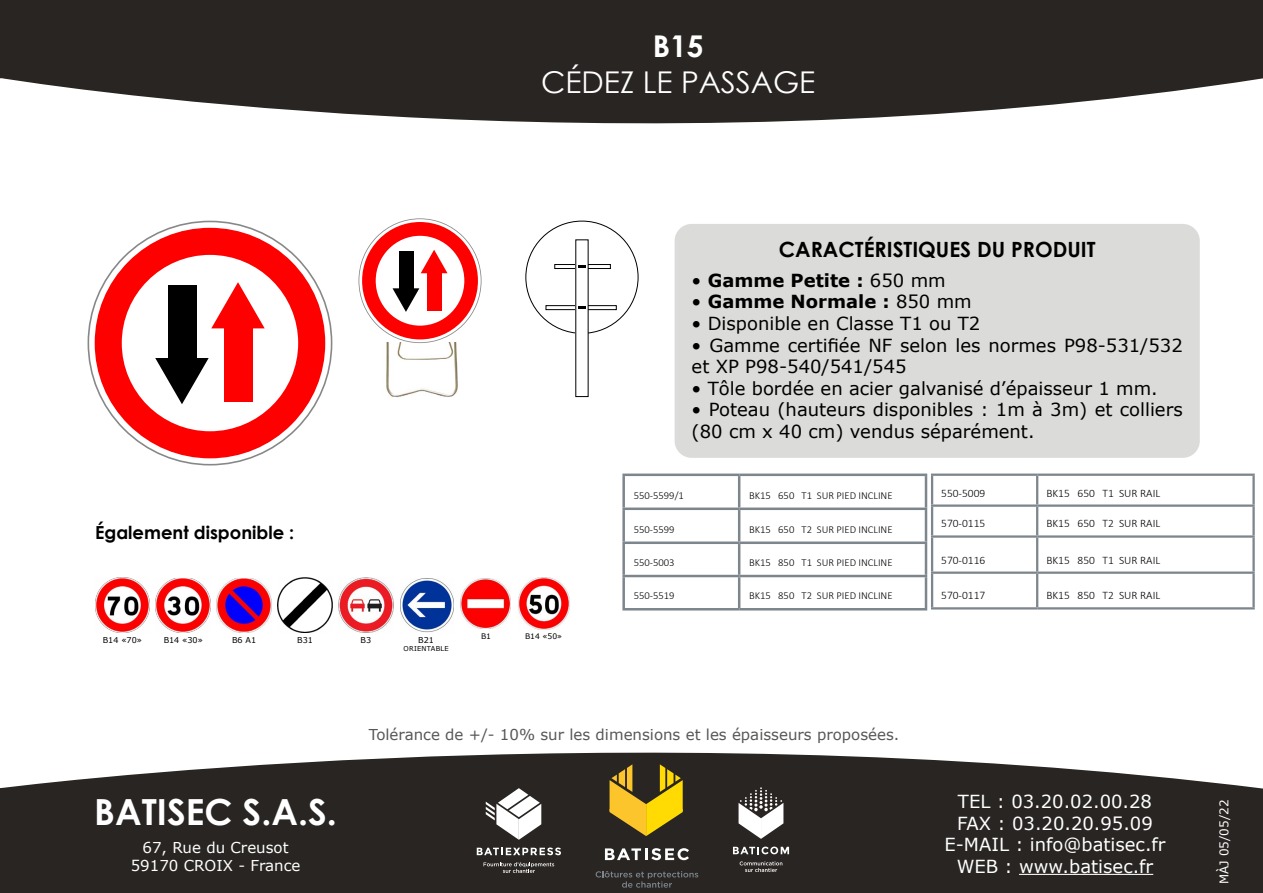
<style>
.page{position:relative;width:1263px;height:893px;background:#fff}
.page>*{position:absolute;margin:0;border:0;box-sizing:border-box;transform-origin:0 0}
.t1{font:700 36px "Century Gothic";color:#fff}
.t2{font:30px "Century Gothic";color:#fff}
.t3{font:700 30px "Century Gothic";color:#fff}
.t4{font:700 21px "Century Gothic";color:#000}
.t5{font:18px/21.6px "Verdana";color:#000}
.t6{font:18px/21.6px "Verdana";color:#fff;text-align:center}
.t7{font:700 18px "Verdana";color:#000}
.t8{font:700 18px "Century Gothic";color:#000}
.t9{font:15px "Verdana";color:#575756}
.t10{font:15px/18px "Verdana";color:#fff;text-align:center}
.t11{font:12px "Verdana";color:#fff}
.t12{font:300 11.4px "Calibri";color:#000}
.t13{font:300 10.65px "Calibri";color:#000}
.t14{font:8.1px "Verdana";color:#000}
.t15{font:7.65px "Verdana";color:#000}
.t16{font:6.75px "Verdana";letter-spacing:.035em;color:#000}
.s1{font-weight:400}
</style>
<div class="page">
<svg style="left:0;top:0;width:1263px;height:124px;background:#42403d"></svg>
<svg style="left:0;top:752px;width:1263px;height:141px;background:#3c3937"></svg>
<hr style="left:1019px;top:874px;width:134px;height:1px;background:#fff">
<svg style="left:609px;top:764px;width:74px;height:72px;background:#997f1c"></svg>
<svg style="left:605px;top:848px;width:84px;height:12px"></svg>
<svg style="left:596px;top:871px;width:102px;height:17px;background:#383735"></svg>
<svg style="left:733px;top:847px;width:56px;height:7px"></svg>
<svg style="left:740px;top:861px;width:42px;height:11px"></svg>
<svg style="left:738px;top:787px;width:45px;height:52px"></svg>
<svg style="left:477px;top:847px;width:84px;height:8px"></svg>
<svg style="left:486px;top:788px;width:55px;height:52px"></svg>
<svg style="left:483px;top:862px;width:71px;height:11px"></svg>
<div style="left:675px;top:224px;width:525px;height:234px;background:#dbdbd9;border-radius:17px"></div>
<img style="left:461px;top:578px;width:50px;height:51px">
<img style="left:156px;top:578px;width:55px;height:54px">
<img style="left:518px;top:577px;width:51px;height:52px">
<img style="left:95px;top:578px;width:55px;height:55px">
<img style="left:400px;top:578px;width:53px;height:54px">
<img style="left:338px;top:578px;width:55px;height:55px">
<img style="left:278px;top:578px;width:54px;height:55px">
<img style="left:217px;top:578px;width:54px;height:54px">
<svg style="left:88px;top:221px;width:244px;height:244px"></svg>
<svg style="left:95px;top:228px;width:230px;height:230px"></svg>
<svg style="left:211px;top:282px;width:54px;height:46px"></svg>
<div style="left:224px;top:324px;width:28px;height:77px;background:#f00"></div>
<svg style="left:155px;top:358px;width:54px;height:46px"></svg>
<div style="left:168px;top:285px;width:28px;height:77px;background:#000"></div>
<hr style="left:622px;top:474px;width:117px;height:2px;background:#7d868c">
<hr style="left:622px;top:476px;width:3px;height:31px;background:#7d868c">
<hr style="left:739px;top:474px;width:188px;height:2px;background:#7d868c">
<hr style="left:738px;top:476px;width:2px;height:31px;background:#7d868c">
<hr style="left:925px;top:476px;width:2px;height:31px;background:#7d868c">
<hr style="left:622px;top:507px;width:117px;height:3px;background:#7d868c">
<hr style="left:622px;top:510px;width:3px;height:31px;background:#7d868c">
<hr style="left:739px;top:507px;width:188px;height:3px;background:#7d868c">
<hr style="left:738px;top:510px;width:2px;height:31px;background:#7d868c">
<hr style="left:925px;top:510px;width:2px;height:31px;background:#7d868c">
<hr style="left:622px;top:541px;width:117px;height:3px;background:#7d868c">
<hr style="left:622px;top:544px;width:3px;height:31px;background:#7d868c">
<hr style="left:739px;top:541px;width:188px;height:3px;background:#7d868c">
<hr style="left:738px;top:544px;width:2px;height:31px;background:#7d868c">
<hr style="left:925px;top:544px;width:2px;height:31px;background:#7d868c">
<hr style="left:622px;top:575px;width:117px;height:2px;background:#7d868c">
<hr style="left:622px;top:577px;width:3px;height:31px;background:#7d868c">
<hr style="left:739px;top:575px;width:188px;height:2px;background:#7d868c">
<hr style="left:738px;top:577px;width:2px;height:31px;background:#7d868c">
<hr style="left:925px;top:577px;width:2px;height:31px;background:#7d868c">
<hr style="left:622px;top:608px;width:117px;height:2px;background:#7d868c">
<hr style="left:739px;top:608px;width:188px;height:2px;background:#7d868c">
<div style="left:545px;top:305px;width:72px;height:5px;border:1px solid #000"></div>
<div style="left:554px;top:264px;width:57px;height:5px;border:1px solid #000"></div>
<div style="left:576px;top:240px;width:12px;height:157px;background:#fff"></div>
<svg style="left:578px;top:306px;width:8px;height:3px"></svg>
<svg style="left:578px;top:265px;width:8px;height:3px"></svg>
<img style="left:386px;top:273px;width:96px;height:124px">
<svg style="left:358px;top:218px;width:123px;height:125px"></svg>
<div style="left:399px;top:251px;width:14px;height:39px;background:#000"></div>
<hr style="left:931px;top:474px;width:106px;height:2px;background:#7d868c">
<hr style="left:931px;top:476px;width:2px;height:28px;background:#7d868c">
<hr style="left:1037px;top:474px;width:218px;height:2px;background:#7d868c">
<hr style="left:1036px;top:476px;width:2px;height:28px;background:#7d868c">
<hr style="left:1252px;top:476px;width:3px;height:28px;background:#7d868c">
<hr style="left:931px;top:504px;width:106px;height:3px;background:#7d868c">
<hr style="left:931px;top:507px;width:2px;height:28px;background:#7d868c">
<hr style="left:1037px;top:504px;width:218px;height:3px;background:#7d868c">
<hr style="left:1036px;top:507px;width:2px;height:28px;background:#7d868c">
<hr style="left:1252px;top:507px;width:3px;height:28px;background:#7d868c">
<hr style="left:931px;top:535px;width:106px;height:3px;background:#7d868c">
<hr style="left:931px;top:538px;width:2px;height:33px;background:#7d868c">
<hr style="left:1037px;top:535px;width:218px;height:3px;background:#7d868c">
<hr style="left:1036px;top:538px;width:2px;height:33px;background:#7d868c">
<hr style="left:1252px;top:538px;width:3px;height:33px;background:#7d868c">
<hr style="left:931px;top:571px;width:106px;height:3px;background:#7d868c">
<hr style="left:931px;top:574px;width:2px;height:33px;background:#7d868c">
<hr style="left:1037px;top:571px;width:218px;height:3px;background:#7d868c">
<hr style="left:1036px;top:574px;width:2px;height:33px;background:#7d868c">
<hr style="left:1252px;top:574px;width:3px;height:33px;background:#7d868c">
<hr style="left:931px;top:607px;width:106px;height:2px;background:#7d868c">
<hr style="left:1037px;top:607px;width:218px;height:2px;background:#7d868c">
<h2 class="t3" style="left:653px;top:23px;width:52px">B15</h2>
<h2 class="t2" style="left:541px;top:61px;width:276px">CÉDEZ LE PASSAGE</h2>
<p class="t8" style="left:95px;top:518px;width:201px">Également disponible :</p>
<p class="t14" style="left:103px;top:635px;width:41px">B14 «70»</p>
<p class="t14" style="left:164px;top:635px;width:41px">B14 «30»</p>
<p class="t14" style="left:232px;top:635px;width:26px">B6 A1</p>
<p class="t14" style="left:297px;top:635px;width:17px">B31</p>
<p class="t14" style="left:361px;top:635px;width:12px">B3</p>
<p class="t14" style="left:418px;top:635px;width:17px">B21</p>
<p class="t16" style="left:404px;top:644px;width:47px">ORIENTABLE</p>
<p class="t15" style="left:481px;top:631px;width:12px">B1</p>
<p class="t15" style="left:525px;top:631px;width:39px">B14 «50»</p>
<p class="t4" style="left:779px;top:233px;width:318px">CARACTÉRISTIQUES DU PRODUIT</p>
<p class="t7" style="left:692px;top:267px;width:256px"><span class="s1">•</span> Gamme Petite : <span class="s1">650 mm</span></p>
<p class="t7" style="left:692px;top:289px;width:282px"><span class="s1">•</span> Gamme Normale : <span class="s1">850 mm</span></p>
<p class="t5" style="left:692px;top:312px;width:290px">• Disponible en Classe T1 ou T2</p>
<p class="t5" style="left:692px;top:334px;width:493px">• Gamme certifiée NF selon les normes P98-531/532 et XP P98-540/541/545</p>
<p class="t5" style="left:692px;top:377px;width:468px">• Tôle bordée en acier galvanisé d’épaisseur 1 mm.</p>
<p class="t5" style="left:692px;top:399px;width:493px">• Poteau (hauteurs disponibles : 1m à 3m) et colliers (80 cm x 40 cm) vendus séparément.</p>
<p class="t13" style="left:634px;top:489px;width:52px">550-5599/1</p>
<p class="t13" style="left:749px;top:489px;width:145px">BK15 650 T1 SUR PIED INCLINE</p>
<p class="t13" style="left:634px;top:523px;width:42px">550-5599</p>
<p class="t13" style="left:749px;top:523px;width:145px">BK15 650 T2 SUR PIED INCLINE</p>
<p class="t13" style="left:634px;top:556px;width:42px">550-5003</p>
<p class="t13" style="left:749px;top:556px;width:145px">BK15 850 T1 SUR PIED INCLINE</p>
<p class="t13" style="left:634px;top:589px;width:42px">550-5519</p>
<p class="t13" style="left:749px;top:589px;width:145px">BK15 850 T2 SUR PIED INCLINE</p>
<p class="t12" style="left:941px;top:486px;width:46px">550-5009</p>
<p class="t12" style="left:1046px;top:486px;width:115px">BK15 650 T1 SUR RAIL</p>
<p class="t12" style="left:941px;top:517px;width:46px">570-0115</p>
<p class="t12" style="left:1046px;top:517px;width:115px">BK15 650 T2 SUR RAIL</p>
<p class="t12" style="left:941px;top:553px;width:46px">570-0116</p>
<p class="t12" style="left:1046px;top:553px;width:115px">BK15 850 T1 SUR RAIL</p>
<p class="t12" style="left:941px;top:588px;width:46px">570-0117</p>
<p class="t12" style="left:1046px;top:588px;width:115px">BK15 850 T2 SUR RAIL</p>
<h1 class="t1" style="left:94px;top:784px;width:244px">BATISEC S.A.S.</h1>
<p class="t10" style="left:131px;top:839px;width:171px">67, Rue du Creusot<br>59170 CROIX - France</p>
<p class="t9" style="left:369px;top:724px;width:532px">Tolérance de +/- 10% sur les dimensions et les épaisseurs proposées.</p>
<p class="t6" style="left:944px;top:790px;width:223px">TEL : 03.20.02.00.28<br>FAX : 03.20.20.95.09<br>E-MAIL : info@batisec.fr<br>WEB : www.batisec.fr</p>
<p class="t11" style="left:1216px;top:884px;width:86px;rotate:-90deg">MÀJ 05/05/22</p>
</div>
